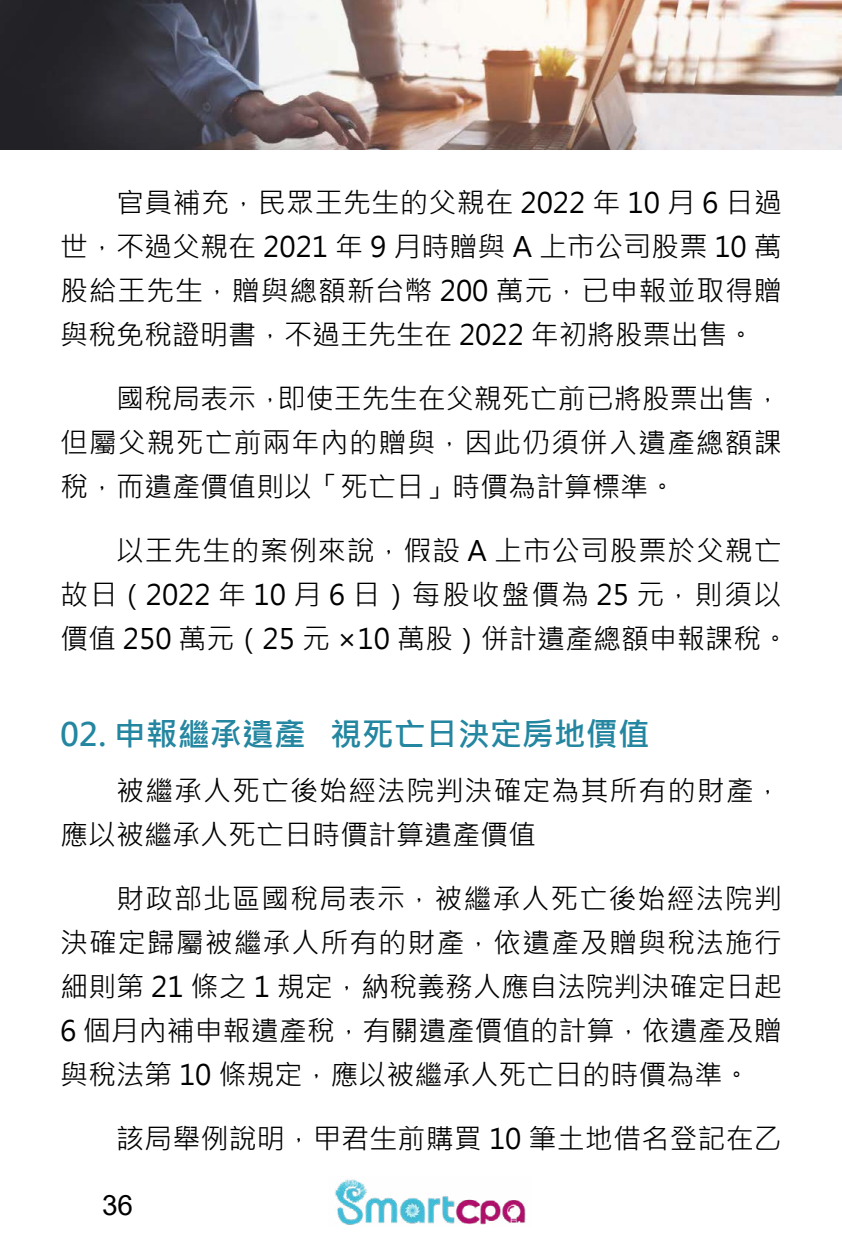
<style>
.page{position:relative;width:842px;height:1252px;background:#fff}
.page>*{position:absolute;margin:0;border:0;box-sizing:border-box;transform-origin:0 0}
.t1{font:700 32px "Microsoft Jheng Hei";color:#2486a0}
.t2{font:28px/44px "Microsoft Jheng Hei";color:#000;text-align:justify}
.t3{font:28px/44px "Microsoft Jheng Hei";letter-spacing:.03em;color:#000}
.t4{font:28px/44px "Microsoft Jheng Hei";letter-spacing:.035em;color:#000}
.t5{font:28px "Arial";color:#000}
</style>
<div class="page">
<img style="left:334px;top:1179px;width:192px;height:46px">
<img style="left:0;top:0;width:842px;height:150px">
<p class="t2" style="left:60px;top:181px;width:724px;text-indent:56px">官員補充，民眾王先生的父親在 2022 年 10 月 6 日過世，不過父親在 2021 年 9 月時贈與 A 上市公司股票 10 萬股給王先生，贈與總額新台幣 200 萬元，已申報並取得贈與稅免稅證明書，不過王先生在 2022 年初將股票出售。</p>
<p class="t2" style="left:60px;top:377px;width:723px;text-indent:56px">國稅局表示，即使王先生在父親死亡前已將股票出售，但屬父親死亡前兩年內的贈與，因此仍須併入遺產總額課稅，而遺產價值則以「死亡日」時價為計算標準。</p>
<p class="t3" style="left:60px;top:529px;width:731px;text-indent:56px">以王先生的案例來說，假設 A 上市公司股票於父親亡故日（2022 年 10 月 6 日）每股收盤價為 25 元，則須以價值 250 萬元（25 元 ×10 萬股）併計遺產總額申報課稅。</p>
<p class="t1" style="left:60px;top:715px;width:591px">02. 申報繼承遺產 視死亡日決定房地價值</p>
<p class="t4" style="left:60px;top:769px;width:723px;text-indent:56px">被繼承人死亡後始經法院判決確定為其所有的財產，應以被繼承人死亡日時價計算遺產價值</p>
<p class="t2" style="left:60px;top:877px;width:723px;text-indent:56px">財政部北區國稅局表示，被繼承人死亡後始經法院判決確定歸屬被繼承人所有的財產，依遺產及贈與稅法施行細則第 21 條之 1 規定，納稅義務人應自法院判決確定日起6 個月內補申報遺產稅，有關遺產價值的計算，依遺產及贈與稅法第 10 條規定，應以被繼承人死亡日的時價為準。</p>
<p class="t2" style="left:116px;top:1117px;width:667px">該局舉例說明，甲君生前購買 10 筆土地借名登記在乙</p>
<p class="t5" style="left:102px;top:1186px;width:33px">36</p>
</div>
